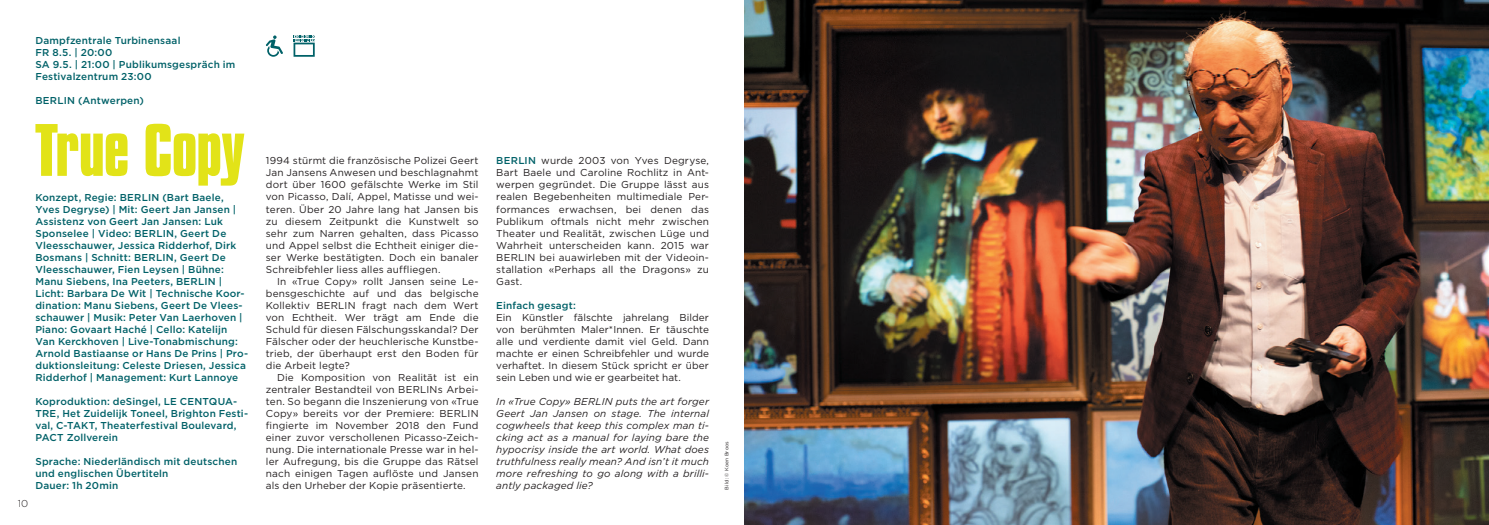
<style>
.page{position:relative;width:1489px;height:525px;background:#fff}
.page>*{position:absolute;margin:0;border:0;box-sizing:border-box;transform-origin:0 0}
.t1{font:700 63.75px "Compacta BT";letter-spacing:-.015em;color:#e2e318}
.t2{font:10px/12px "Gotham";letter-spacing:.015em;color:#231f20;text-align:justify}
.t3{font:500 10px/12px "Gotham";letter-spacing:.02em;color:#006168}
.t4{font:italic 10px/12px "Gotham";letter-spacing:.01em;color:#231f20;text-align:justify}
.t5{font:300 10px "Gotham";color:#231f20}
.t6{font:5px "Gotham";letter-spacing:.025em;color:#231f20}
.s1{font-weight:500;color:#006168}
</style>
<div class="page">
<svg style="left:266px;top:35px;width:17px;height:22px"></svg>
<svg style="left:293px;top:35px;width:22px;height:22px"></svg>
<img style="left:744px;top:0;width:744px;height:524px">
<p class="t3" style="left:35px;top:34px;width:201px">Dampfzentrale Turbinensaal<br>FR 8.5. | 20:00<br>SA 9.5. | 21:00 | Publikumsgespräch im<br>Festivalzentrum 23:00</p>
<p class="t3" style="left:35px;top:94px;width:110px">BERLIN (Antwerpen)</p>
<h1 class="t1" style="left:35px;top:111px;width:212px">True Copy</h1>
<p class="t5" style="left:18px;top:498px;width:12px">10</p>
<p class="t3" style="left:35px;top:191px;width:214px">Konzept, Regie: BERLIN (Bart Baele, Yves Degryse) | Mit: Geert Jan Jansen | Assistenz von Geert Jan Jansen: Luk Sponselee | Video: BERLIN, Geert De Vleesschauwer, Jessica Ridderhof, Dirk Bosmans | Schnitt: BERLIN, Geert De Vleesschauwer, Fien Leysen | Bühne:<br>Manu Siebens, Ina Peeters, BERLIN | Licht: Barbara De Wit | Technische Koor&shy;dination: Manu Siebens, Geert De Vlees&shy;schauwer | Musik: Peter Van Laerhoven | Piano: Govaart Haché | Cello: Katelijn Van Kerckhoven | Live-Tonabmischung:<br>Arnold Bastiaanse or Hans De Prins | Pro&shy;duktionsleitung: Celeste Driesen, Jessica Ridderhof | Management: Kurt Lannoye</p>
<p class="t3" style="left:35px;top:395px;width:214px">Koproduktion: deSingel, LE CENTQUA-TRE, Het Zuidelijk Toneel, Brighton Festi&shy;val, C-TAKT, Theaterfestival Boulevard, PACT Zollverein</p>
<p class="t3" style="left:35px;top:455px;width:203px">Sprache: Niederländisch mit deutschen und englischen Übertiteln<br>Dauer: 1h 20min</p>
<p class="t2" style="left:266px;top:155px;width:214px">1994 stürmt die französische Polizei Geert Jan Jansens Anwesen und beschlagnahmt dort über 1600 gefälschte Werke im Stil von Picasso, Dalí, Appel, Matisse und wei&shy;teren. Über 20 Jahre lang hat Jansen bis zu diesem Zeitpunkt die Kunstwelt so sehr zum Narren gehalten, dass Picasso und Appel selbst die Echtheit einiger die&shy;ser Werke bestätigten. Doch ein banaler Schreibfehler liess alles auffliegen.</p>
<p class="t2" style="left:266px;top:275px;width:214px;text-indent:11px">In «True Copy» rollt Jansen seine Le&shy;bensgeschichte auf und das belgische Kollektiv BERLIN fragt nach dem Wert von Echtheit. Wer trägt am Ende die Schuld für diesen Fälschungsskandal? Der Fälscher oder der heuchlerische Kunstbe&shy;trieb, der überhaupt erst den Boden für die Arbeit legte?</p>
<p class="t2" style="left:266px;top:371px;width:214px;text-indent:11px">Die Komposition von Realität ist ein zentraler Bestandteil von BERLINs Arbei&shy;ten. So begann die Inszenierung von «True Copy» bereits vor der Premiere: BERLIN fingierte im November 2018 den Fund einer zuvor verschollenen Picasso-Zeich&shy;nung. Die internationale Presse war in hel&shy;ler Aufregung, bis die Gruppe das Rätsel nach einigen Tagen auflöste und Jansen als den Urheber der Kopie präsentierte.</p>
<p class="t2" style="left:496px;top:155px;width:214px"><span class="s1">BERLIN</span> wurde 2003 von Yves Degryse, Bart Baele und Caroline Rochlitz in Ant&shy;werpen gegründet. Die Gruppe lässt aus realen Begebenheiten multimediale Per&shy;formances erwachsen, bei denen das Publikum oftmals nicht mehr zwischen Theater und Realität, zwischen Lüge und Wahrheit unterscheiden kann. 2015 war BERLIN bei auawirleben mit der Videoin&shy;stallation «Perhaps all the Dragons» zu Gast.</p>
<p class="t3" style="left:496px;top:298px;width:81px">Einfach gesagt:</p>
<p class="t2" style="left:496px;top:311px;width:214px">Ein Künstler fälschte jahrelang Bilder von berühmten Maler*Innen. Er täuschte alle und verdiente damit viel Geld. Dann machte er einen Schreibfehler und wurde verhaftet. In diesem Stück spricht er über sein Leben und wie er gearbeitet hat.</p>
<p class="t4" style="left:496px;top:395px;width:214px">In «True Copy» BERLIN puts the art forger Geert Jan Jansen on stage. The internal cogwheels that keep this complex man ti&shy;cking act as a manual for laying bare the hypocrisy inside the art world. What does truthfulness really mean? And isn’t it much more refreshing to go along with a brilli&shy;antly packaged lie?</p>
<p class="t6" style="left:724px;top:489px;width:50px;rotate:-90deg">Bild: © Koen Broos</p>
</div>
